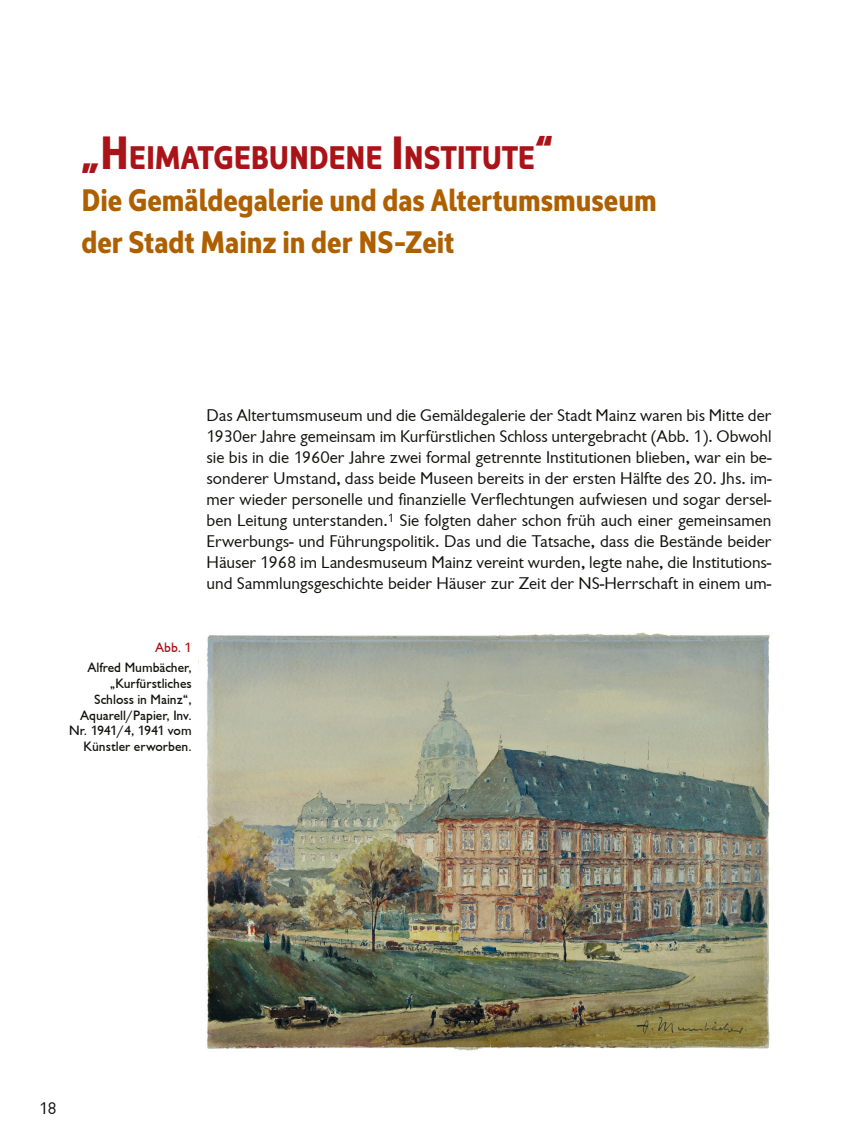
<style>
.page{position:relative;width:848px;height:1145px;background:#fff}
.page>*{position:absolute;margin:0;border:0;box-sizing:border-box;transform-origin:0 0}
.t1{font:33.07px "Kyrial Sans Pro Bold Cond";letter-spacing:-.005em;color:#aa1317}
.t2{font:31.5px/42px "Kyrial Sans Pro Bold Cond";color:#ae6001}
.t3{font:17.5px/21px "Chantilly";color:#11110f;text-align:justify}
.t4{font:500 14px/15.8px "Chantilly";color:#11110f;text-align:right}
.t5{font:500 14px "Chantilly";color:#aa1317}
.s1{font-size:47.25px}
</style>
<div class="page">
<img style="left:198px;top:632px;width:572px;height:419px">
<h1 class="t1" style="left:81px;top:133px;width:473px"><span class="s1">„H</span>EIMATGEBUNDENE <span class="s1">I</span>NSTITUTE<span class="s1">“</span></h1>
<h2 class="t2" style="left:81px;top:177px;width:576px">Die Gemäldegalerie und das Altertumsmuseum der Stadt Mainz in der NS-Zeit</h2>
<p class="t3" style="left:206px;top:405px;width:566px">Das Altertumsmuseum und die Gemäldegalerie der Stadt Mainz waren bis Mitte der 1930er Jahre gemeinsam im Kurfürstlichen Schloss untergebracht (Abb. 1). Obwohl sie bis in die 1960er Jahre zwei formal getrennte Institutionen blieben, war ein be&shy;sonderer Umstand, dass beide Museen bereits in der ersten Hälfte des 20. Jhs. im&shy;mer wieder personelle und finanzielle Verflechtungen aufwiesen und sogar dersel&shy;ben Leitung unterstanden.<sup>1</sup> Sie folgten daher schon früh auch einer gemeinsamen Erwerbungs- und Führungspolitik. Das und die Tatsache, dass die Bestände beider Häuser 1968 im Landesmuseum Mainz vereint wurden, legte nahe, die Institutions&shy;und Sammlungsgeschichte beider Häuser zur Zeit der NS-Herrschaft in einem um-</p>
<p class="t5" style="left:155px;top:639px;width:38px">Abb. 1</p>
<p class="t4" style="left:69px;top:660px;width:124px">Alfred Mumbächer, „Kurfürstliches<br>Schloss in Mainz“,<br>Aquarell/Papier, Inv.<br>Nr. 1941/4, 1941 vom<br>Künstler erworben.</p>
<p class="t3" style="left:39px;top:1098px;width:19px">18</p>
</div>
